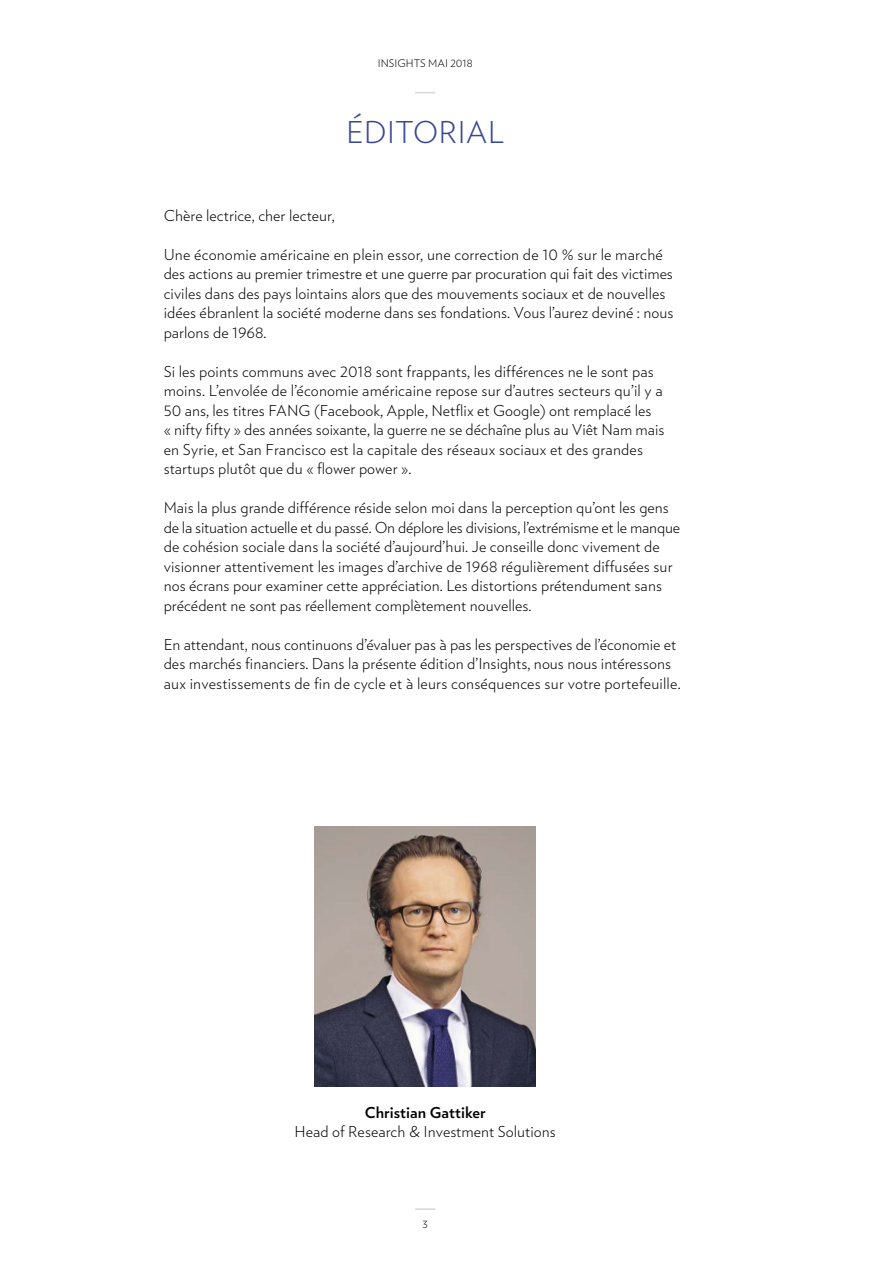
<style>
.page{position:relative;width:893px;height:1263px;background:#fff}
.page>*{position:absolute;margin:0;border:0;box-sizing:border-box;transform-origin:0 0}
.t1{font:300 30px "Verlag Text";color:#394792}
.t2{font:300 15px/19.5px "Verlag Text";color:#000}
.t3{font:700 15px "Verlag Text";color:#000}
.t4{font:300 10.5px "Verlag Text";color:#000}
</style>
<div class="page">
<svg style="left:415px;top:92px;width:20px;height:1px"></svg>
<hr style="left:415px;top:1208px;width:20px;height:2px;background:#d6d6d6">
<img style="left:315px;top:827px;width:221px;height:259px">
<p class="t4" style="left:378px;top:55px;width:96px">INSIGHTS MAI 2018</p>
<h1 class="t1" style="left:346px;top:108px;width:159px">ÉDITORIAL</h1>
<p class="t2" style="left:164px;top:205px;width:172px">Chère lectrice, cher lecteur,</p>
<p class="t2" style="left:164px;top:244px;width:511px">Une économie américaine en plein essor, une correction de 10 % sur le marché des actions au premier trimestre et une guerre par procuration qui fait des victimes civiles dans des pays lointains alors que des mouvements sociaux et de nouvelles idées ébranlent la société moderne dans ses fondations. Vous l’aurez deviné : nous parlons de 1968.</p>
<p class="t2" style="left:164px;top:361px;width:502px">Si les points communs avec 2018 sont frappants, les différences ne le sont pas moins. L’envolée de l’économie américaine repose sur d’autres secteurs qu’il y a 50 ans, les titres FANG (Facebook, Apple, Netflix et Google) ont remplacé les<br>« nifty fifty » des années soixante, la guerre ne se déchaîne plus au Viêt Nam mais en Syrie, et San Francisco est la capitale des réseaux sociaux et des grandes startups plutôt que du « flower power ».</p>
<p class="t2" style="left:164px;top:498px;width:518px">Mais la plus grande différence réside selon moi dans la perception qu’ont les gens de la situation actuelle et du passé. On déplore les divisions, l’extrémisme et le manque de cohésion sociale dans la société d’aujourd’hui. Je conseille donc vivement de visionner attentivement les images d’archive de 1968 régulièrement diffusées sur nos écrans pour examiner cette appréciation. Les distortions prétendument sans précédent ne sont pas réellement complètement nouvelles.</p>
<p class="t2" style="left:164px;top:634px;width:519px">En attendant, nous continuons d’évaluer pas à pas les perspectives de l’économie et des marchés financiers. Dans la présente édition d’Insights, nous nous intéressons aux investissements de fin de cycle et à leurs conséquences sur votre portefeuille.</p>
<p class="t3" style="left:365px;top:1099px;width:123px">Christian Gattiker</p>
<p class="t2" style="left:294px;top:1122px;width:263px">Head of Research &amp; Investment Solutions</p>
<p class="t4" style="left:422px;top:1216px;width:7px">3</p>
</div>
